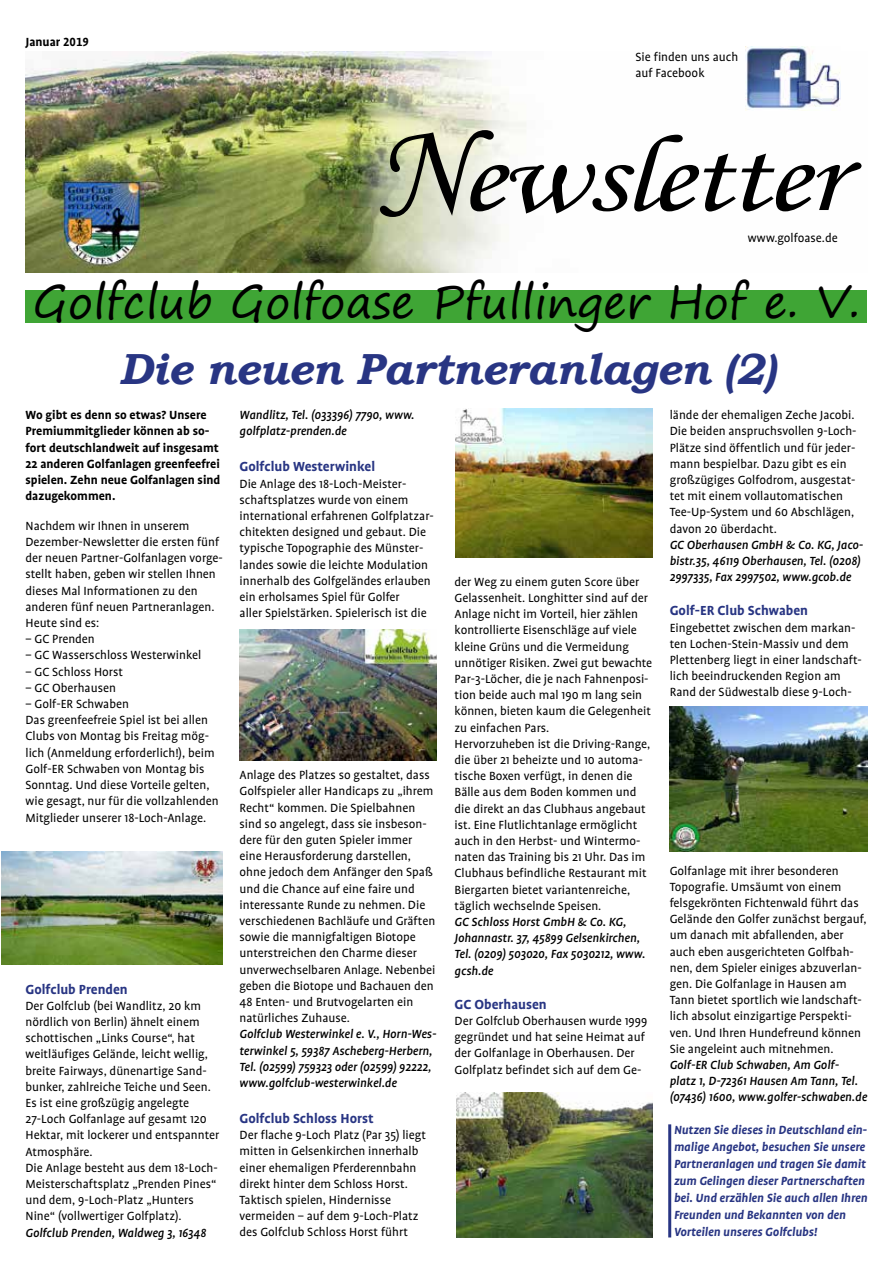
<style>
.page{position:relative;width:893px;height:1263px;background:#fff}
.page>*{position:absolute;margin:0;border:0;box-sizing:border-box;transform-origin:0 0}
.t1{font:109.5px "Monotype Corsiva";letter-spacing:-.025em;color:#000;scale:1.17 1}
.t2{font:45px "Segoe Print";color:#000}
.t3{font:italic 700 43.5px "Bookman Old Style";letter-spacing:-.01em;color:#283583}
.t4{font:700 15px "UV Profile";color:#283583}
.t5{font:13.5px/16.2px "UV Profile";color:#000}
.t6{font:italic 500 13.5px/16.2px "UV Profile";color:#000}
.t7{font:italic 700 13.5px/17.1px "UV Profile";color:#283583}
.t8{font:700 13.5px/16.2px "UV Profile";color:#000}
.t9{font:700 13.5px "UV Profile Tab";color:#000}
.s1{font-size:132px}
</style>
<div class="page">
<img style="left:26px;top:51px;width:808px;height:221px">
<div style="left:26px;top:290px;width:841px;height:33px;background:#3fa535"></div>
<img style="left:745px;top:46px;width:96px;height:64px">
<img style="left:240px;top:629px;width:197px;height:131px">
<img style="left:455px;top:409px;width:197px;height:148px">
<img style="left:670px;top:707px;width:197px;height:144px">
<img style="left:456px;top:1092px;width:197px;height:145px">
<img style="left:1px;top:851px;width:221px;height:113px">
<hr style="left:668px;top:1124px;width:3px;height:113px;background:#283583">
<p class="t9" style="left:26px;top:34px;width:65px">Januar 2019</p>
<p class="t5" style="left:635px;top:49px;width:104px">Sie finden uns auch auf Facebook</p>
<h1 class="t1" style="left:374px;top:110px;width:403px"><span class="s1">N</span>ewsletter</h1>
<p class="t5" style="left:748px;top:230px;width:91px">www.golfoase.de</p>
<h2 class="t2" style="left:33px;top:262px;width:829px">Golfclub Golfoase Pfullinger Hof e. V.</h2>
<h3 class="t3" style="left:119px;top:337px;width:658px">Die neuen Partneranlagen (2)</h3>
<p class="t8" style="left:26px;top:407px;width:196px">Wo gibt es denn so etwas? Unsere<br>Premiummitglieder können ab so&shy;fort deutschlandweit auf insgesamt<br>22 anderen Golfanlagen greenfeefrei spielen. Zehn neue Golfanlagen sind dazugekommen.</p>
<p class="t5" style="left:26px;top:518px;width:199px">Nachdem wir Ihnen in unserem<br>Dezember-Newsletter die ersten fünf der neuen Partner-Golfanlagen vorge&shy;stellt haben, geben wir stellen Ihnen dieses Mal Informationen zu den anderen fünf neuen Partneranlagen.<br>Heute sind es:</p>
<p class="t5" style="left:26px;top:631px;width:71px">– GC Prenden</p>
<p class="t5" style="left:26px;top:647px;width:177px">– GC Wasserschloss Westerwinkel</p>
<p class="t5" style="left:26px;top:663px;width:99px">– GC Schloss Horst</p>
<p class="t5" style="left:26px;top:680px;width:92px">– GC Oberhausen</p>
<p class="t5" style="left:26px;top:696px;width:195px">– Golf-ER Schwaben<br>Das greenfeefreie Spiel ist bei allen Clubs von Montag bis Freitag mög&shy;lich (Anmeldung erforderlich!), beim Golf-ER Schwaben von Montag bis Sonntag. Und diese Vorteile gelten, wie gesagt, nur für die vollzahlenden Mitglieder unserer 18-Loch-Anlage.</p>
<p class="t4" style="left:26px;top:981px;width:104px">Golfclub Prenden</p>
<p class="t5" style="left:26px;top:998px;width:195px">Der Golfclub (bei Wandlitz, 20 km nördlich von Berlin) ähnelt einem schottischen „Links Course“, hat weitläufiges Gelände, leicht wellig, breite Fairways, dünenartige Sand&shy;bunker, zahlreiche Teiche und Seen.<br>Es ist eine großzügig angelegte 27-Loch Golfanlage auf gesamt 120<br>Hektar, mit lockerer und entspannter Atmosphäre.<br>Die Anlage besteht aus dem 18-Loch-Meisterschaftsplatz „Prenden Pines“ und dem, 9-Loch-Platz „Hunters Nine“ (vollwertiger Golfplatz).</p>
<p class="t6" style="left:26px;top:1224px;width:182px">Golfclub Prenden, Waldweg 3, 16348</p>
<p class="t6" style="left:240px;top:407px;width:176px">Wandlitz, Tel. (033396) 7790, www. golfplatz-prenden.de</p>
<p class="t4" style="left:240px;top:459px;width:137px">Golfclub Westerwinkel</p>
<p class="t5" style="left:240px;top:475px;width:196px">Die Anlage des 18-Loch-Meister&shy;schaftsplatzes wurde von einem international erfahrenen Golfplatzar&shy;chitekten designed und gebaut. Die typische Topographie des Münster&shy;landes sowie die leichte Modulation innerhalb des Golfgeländes erlauben ein erholsames Spiel für Golfer<br>aller Spielstärken. Spielerisch ist die</p>
<p class="t5" style="left:240px;top:767px;width:197px">Anlage des Platzes so gestaltet, dass Golfspieler aller Handicaps zu „ihrem Recht“ kommen. Die Spielbahnen sind so angelegt, dass sie insbeson&shy;dere für den guten Spieler immer eine Herausforderung darstellen, ohne jedoch dem Anfänger den Spaß und die Chance auf eine faire und interessante Runde zu nehmen. Die verschiedenen Bachläufe und Gräften sowie die mannigfaltigen Biotope unterstreichen den Charme dieser unverwechselbaren Anlage. Nebenbei geben die Biotope und Bachauen den 48 Enten- und Brutvogelarten ein natürliches Zuhause.</p>
<p class="t6" style="left:240px;top:1026px;width:198px">Golfclub Westerwinkel e. V., Horn-Wes&shy;terwinkel 5, 59387 Ascheberg-Herbern, Tel. (02599) 759323 oder (02599) 92222, www.golfclub-westerwinkel.de</p>
<p class="t4" style="left:240px;top:1110px;width:136px">Golfclub Schloss Horst</p>
<p class="t5" style="left:240px;top:1127px;width:188px">Der flache 9-Loch Platz (Par 35) liegt mitten in Gelsenkirchen innerhalb einer ehemaligen Pferderennbahn direkt hinter dem Schloss Horst.<br>Taktisch spielen, Hindernisse vermeiden – auf dem 9-Loch-Platz des Golfclub Schloss Horst führt</p>
<p class="t5" style="left:455px;top:574px;width:199px">der Weg zu einem guten Score über Gelassenheit. Longhitter sind auf der Anlage nicht im Vorteil, hier zählen kontrollierte Eisenschläge auf viele kleine Grüns und die Vermeidung unnötiger Risiken. Zwei gut bewachte Par-3-Löcher, die je nach Fahnenposi&shy;tion beide auch mal 190 m lang sein können, bieten kaum die Gelegenheit zu einfachen Pars.<br>Hervorzuheben ist die Driving-Range, die über 21 beheizte und 10 automa&shy;tische Boxen verfügt, in denen die Bälle aus dem Boden kommen und die direkt an das Clubhaus angebaut ist. Eine Flutlichtanlage ermöglicht auch in den Herbst- und Wintermo&shy;naten das Training bis 21 Uhr. Das im Clubhaus befindliche Restaurant mit Biergarten bietet variantenreiche, täglich wechselnde Speisen.</p>
<p class="t6" style="left:455px;top:914px;width:192px">GC Schloss Horst GmbH &amp; Co. KG,<br>Johannastr. 37, 45899 Gelsenkirchen,<br>Tel. (0209) 503020, Fax 5030212, www. gcsh.de</p>
<p class="t4" style="left:455px;top:996px;width:94px">GC Oberhausen</p>
<p class="t5" style="left:455px;top:1013px;width:194px">Der Golfclub Oberhausen wurde 1999 gegründet und hat seine Heimat auf der Golfanlage in Oberhausen. Der Golfplatz befindet sich auf dem Ge-</p>
<p class="t5" style="left:670px;top:407px;width:188px">lände der ehemaligen Zeche Jacobi.<br>Die beiden anspruchsvollen 9-Loch-Plätze sind öffentlich und für jeder&shy;mann bespielbar. Dazu gibt es ein großzügiges Golfodrom, ausgestat&shy;tet mit einem vollautomatischen Tee-Up-System und 60 Abschlägen, davon 20 überdacht.</p>
<p class="t6" style="left:670px;top:537px;width:195px">GC Oberhausen GmbH &amp; Co. KG, Jaco&shy;bistr.35, 46119 Oberhausen, Tel. (0208)<br>2997335, Fax 2997502, www.gcob.de</p>
<p class="t4" style="left:670px;top:603px;width:140px">Golf-ER Club Schwaben</p>
<p class="t5" style="left:670px;top:619px;width:194px">Eingebettet zwischen dem markan&shy;ten Lochen-Stein-Massiv und dem Plettenberg liegt in einer landschaft&shy;lich beeindruckenden Region am Rand der Südwestalb diese 9-Loch-</p>
<p class="t5" style="left:670px;top:862px;width:198px">Golfanlage mit ihrer besonderen Topografie. Umsäumt von einem felsgekrönten Fichtenwald führt das Gelände den Golfer zunächst bergauf, um danach mit abfallenden, aber auch eben ausgerichteten Golfbah&shy;nen, dem Spieler einiges abzuverlan&shy;gen. Die Golfanlage in Hausen am Tann bietet sportlich wie landschaft&shy;lich absolut einzigartige Perspekti&shy;ven. Und Ihren Hundefreund können Sie angeleint auch mitnehmen.</p>
<p class="t6" style="left:670px;top:1057px;width:199px">Golf-ER Club Schwaben, Am Golf&shy;platz 1, D-72361 Hausen Am Tann, Tel. (07436) 1600, www.golfer-schwaben.de</p>
<p class="t7" style="left:674px;top:1121px;width:195px">Nutzen Sie dieses in Deutschland ein&shy;malige Angebot, besuchen Sie unsere Partneranlagen und tragen Sie damit zum Gelingen dieser Partnerschaften bei. Und erzählen Sie auch allen Ihren Freunden und Bekannten von den Vorteilen unseres Golfclubs!</p>
</div>
